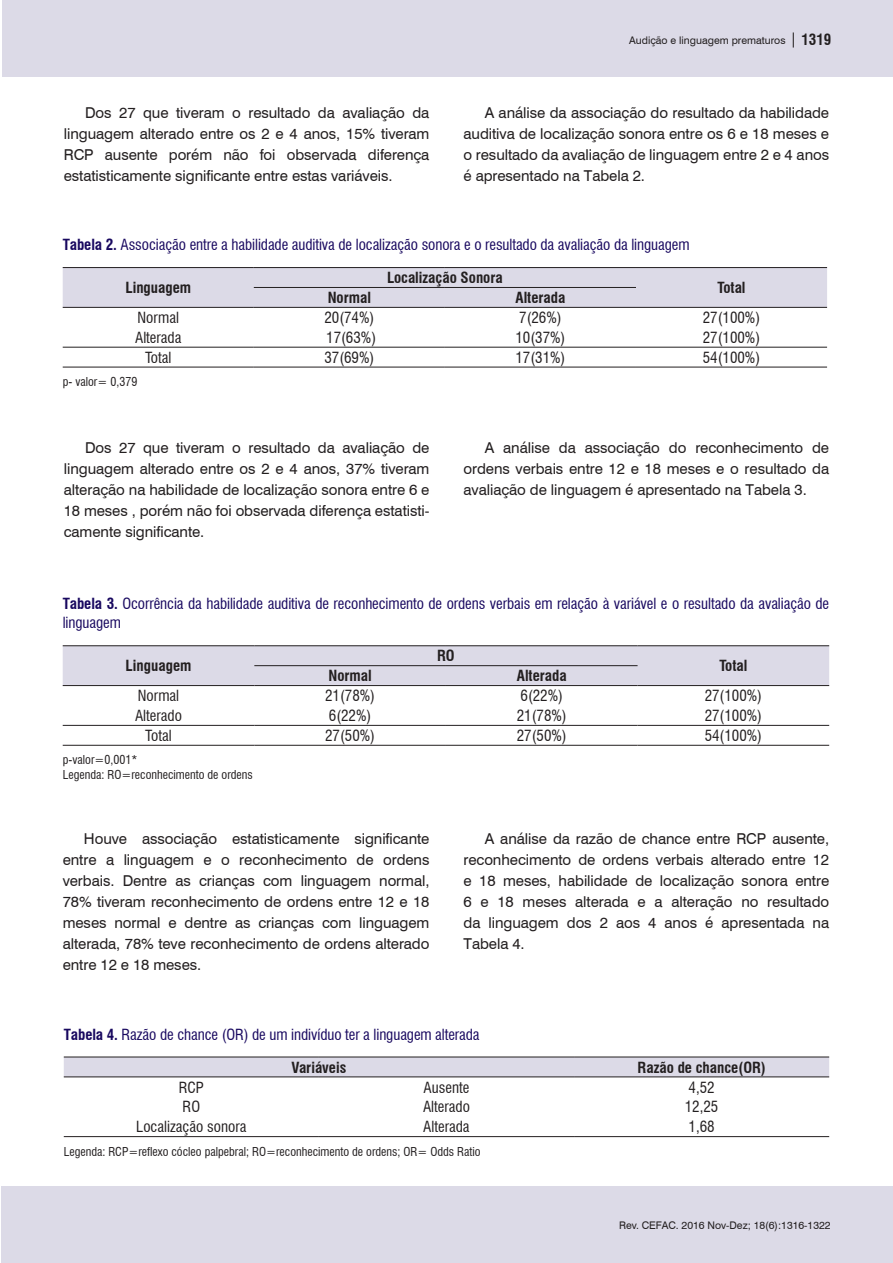
<style>
.page{position:relative;width:893px;height:1263px;background:#fff}
.page>*{position:absolute;margin:0;border:0;box-sizing:border-box;transform-origin:0 0}
.Corpo_do_texto{font:15px/21px "Swiss 721 BT";letter-spacing:-.005em;color:#231f20;text-align:justify}
.Titulo_tabelas_e_gr{font:condensed 15px/19.5px "Swiss 721 BT";letter-spacing:-.005em;color:#18085f}
.Texto_tabelas{font:condensed 15px "Swiss 721 BT";color:#231f20}
.Texto_tabelas-2{font:700 condensed 15px "Swiss 721 BT";color:#231f20}
.Legendas{font:condensed 12px "Swiss 721 BT";color:#231f20}
.t1{font:10.5px "Swiss 721 BT";color:#231f20}
.s1{font-size:15px}
.s2{font-weight:700;font-stretch:condensed;font-size:15px}
.s3{font-weight:700}
</style>
<div class="page">
<div style="left:1px;top:1186px;width:892px;height:77px;background:#dcdae7"></div>
<div style="left:2px;top:0;width:891px;height:77px;background:#dcdae7"></div>
<div style="left:63px;top:268px;width:764px;height:39px;background:#dcdae7"></div>
<svg style="left:63px;top:346px;width:764px;height:21px"></svg>
<hr style="left:254px;top:287px;width:191px;height:1px;background:#231f20">
<hr style="left:445px;top:287px;width:191px;height:1px;background:#231f20">
<hr style="left:254px;top:267px;width:191px;height:1px;background:#231f20">
<hr style="left:445px;top:267px;width:191px;height:1px;background:#231f20">
<hr style="left:254px;top:307px;width:191px;height:1px;background:#231f20">
<hr style="left:445px;top:307px;width:191px;height:1px;background:#231f20">
<hr style="left:63px;top:367px;width:191px;height:1px;background:#231f20">
<hr style="left:254px;top:367px;width:191px;height:1px;background:#231f20">
<hr style="left:445px;top:367px;width:191px;height:1px;background:#231f20">
<hr style="left:636px;top:367px;width:191px;height:1px;background:#231f20">
<hr style="left:63px;top:347px;width:191px;height:1px;background:#231f20">
<hr style="left:254px;top:347px;width:191px;height:1px;background:#231f20">
<hr style="left:445px;top:347px;width:191px;height:1px;background:#231f20">
<hr style="left:636px;top:347px;width:191px;height:1px;background:#231f20">
<hr style="left:636px;top:267px;width:191px;height:1px;background:#231f20">
<hr style="left:636px;top:307px;width:191px;height:1px;background:#231f20">
<hr style="left:63px;top:267px;width:191px;height:1px;background:#231f20">
<hr style="left:63px;top:307px;width:191px;height:1px;background:#231f20">
<div style="left:63px;top:646px;width:766px;height:39px;background:#dcdae7"></div>
<svg style="left:63px;top:724px;width:766px;height:21px"></svg>
<hr style="left:254px;top:665px;width:192px;height:1px;background:#231f20">
<hr style="left:446px;top:665px;width:192px;height:1px;background:#231f20">
<hr style="left:254px;top:645px;width:192px;height:1px;background:#231f20">
<hr style="left:446px;top:645px;width:192px;height:1px;background:#231f20">
<hr style="left:254px;top:685px;width:192px;height:1px;background:#231f20">
<hr style="left:446px;top:685px;width:192px;height:1px;background:#231f20">
<hr style="left:63px;top:745px;width:191px;height:1px;background:#231f20">
<hr style="left:254px;top:745px;width:192px;height:1px;background:#231f20">
<hr style="left:446px;top:745px;width:192px;height:1px;background:#231f20">
<hr style="left:638px;top:745px;width:191px;height:1px;background:#231f20">
<hr style="left:63px;top:725px;width:191px;height:1px;background:#231f20">
<hr style="left:254px;top:725px;width:192px;height:1px;background:#231f20">
<hr style="left:446px;top:725px;width:192px;height:1px;background:#231f20">
<hr style="left:638px;top:725px;width:191px;height:1px;background:#231f20">
<hr style="left:638px;top:645px;width:191px;height:1px;background:#231f20">
<hr style="left:638px;top:685px;width:191px;height:1px;background:#231f20">
<hr style="left:63px;top:645px;width:191px;height:1px;background:#231f20">
<hr style="left:63px;top:685px;width:191px;height:1px;background:#231f20">
<div style="left:64px;top:1057px;width:765px;height:19px;background:#dcdae7"></div>
<hr style="left:64px;top:1056px;width:255px;height:1px;background:#231f20">
<hr style="left:319px;top:1056px;width:255px;height:1px;background:#231f20">
<hr style="left:574px;top:1056px;width:255px;height:1px;background:#231f20">
<hr style="left:64px;top:1076px;width:255px;height:1px;background:#231f20">
<hr style="left:319px;top:1076px;width:255px;height:1px;background:#231f20">
<hr style="left:574px;top:1076px;width:255px;height:1px;background:#231f20">
<hr style="left:64px;top:1136px;width:255px;height:1px;background:#231f20">
<hr style="left:319px;top:1136px;width:255px;height:1px;background:#231f20">
<hr style="left:574px;top:1136px;width:255px;height:1px;background:#231f20">
<p class="t1" style="left:629px;top:33px;width:204px">Audição e linguagem prematuros <span class="s1">|</span> <span class="s2">1319</span></p>
<p class="Corpo_do_texto" style="left:64px;top:101px;width:367px;text-indent:21px">Dos 27 que tiveram o resultado da avaliação da linguagem alterado entre os 2 e 4 anos, 15% tiveram RCP ausente porém não foi observada diferença estatisticamente significante entre estas variáveis.</p>
<p class="Corpo_do_texto" style="left:463px;top:101px;width:367px;text-indent:21px">A análise da associação do resultado da habilidade auditiva de localização sonora entre os 6 e 18 meses e o resultado da avaliação de linguagem entre 2 e 4 anos é apresentado na Tabela 2.</p>
<p class="Titulo_tabelas_e_gr" style="left:63px;top:235px;width:628px"><span class="s3">Tabela 2.</span> Associação entre a habilidade auditiva de localização sonora e o resultado da avaliação da linguagem</p>
<p class="Texto_tabelas-2" style="left:125px;top:279px;width:67px">Linguagem</p>
<p class="Texto_tabelas-2" style="left:387px;top:269px;width:117px">Localização Sonora</p>
<p class="Texto_tabelas-2" style="left:328px;top:289px;width:45px">Normal</p>
<p class="Texto_tabelas-2" style="left:515px;top:289px;width:51px">Alterada</p>
<p class="Texto_tabelas-2" style="left:717px;top:279px;width:30px">Total</p>
<p class="Texto_tabelas" style="left:138px;top:309px;width:43px">Normal</p>
<p class="Texto_tabelas" style="left:324px;top:309px;width:51px">20(74%)</p>
<p class="Texto_tabelas" style="left:519px;top:309px;width:44px">7(26%)</p>
<p class="Texto_tabelas" style="left:703px;top:309px;width:59px">27(100%)</p>
<p class="Texto_tabelas" style="left:135px;top:328px;width:48px">Alterada</p>
<p class="Texto_tabelas" style="left:326px;top:328px;width:51px">17(63%)</p>
<p class="Texto_tabelas" style="left:515px;top:328px;width:51px">10(37%)</p>
<p class="Texto_tabelas" style="left:703px;top:328px;width:59px">27(100%)</p>
<p class="Texto_tabelas" style="left:145px;top:348px;width:28px">Total</p>
<p class="Texto_tabelas" style="left:324px;top:348px;width:51px">37(69%)</p>
<p class="Texto_tabelas" style="left:515px;top:348px;width:51px">17(31%)</p>
<p class="Texto_tabelas" style="left:703px;top:348px;width:59px">54(100%)</p>
<p class="Legendas" style="left:63px;top:375px;width:76px">p- valor= 0,379</p>
<p class="Corpo_do_texto" style="left:64px;top:436px;width:367px;text-indent:21px">Dos 27 que tiveram o resultado da avaliação de linguagem alterado entre os 2 e 4 anos, 37% tiveram alteração na habilidade de localização sonora entre 6 e 18 meses , porém não foi observada diferença estatisti&shy;camente significante.</p>
<p class="Corpo_do_texto" style="left:463px;top:436px;width:367px;text-indent:21px">A análise da associação do reconhecimento de ordens verbais entre 12 e 18 meses e o resultado da avaliação de linguagem é apresentado na Tabela 3.</p>
<p class="Titulo_tabelas_e_gr" style="left:63px;top:594px;width:768px"><span class="s3">Tabela 3.</span> Ocorrência da habilidade auditiva de reconhecimento de ordens verbais em relação à variável e o resultado da avaliaçâo de linguagem</p>
<p class="Texto_tabelas-2" style="left:126px;top:657px;width:67px">Linguagem</p>
<p class="Texto_tabelas-2" style="left:437px;top:647px;width:19px">RO</p>
<p class="Texto_tabelas-2" style="left:719px;top:657px;width:30px">Total</p>
<p class="Texto_tabelas-2" style="left:328px;top:667px;width:45px">Normal</p>
<p class="Texto_tabelas-2" style="left:517px;top:667px;width:51px">Alterada</p>
<p class="Texto_tabelas" style="left:138px;top:687px;width:43px">Normal</p>
<p class="Texto_tabelas" style="left:325px;top:687px;width:51px">21(78%)</p>
<p class="Texto_tabelas" style="left:521px;top:687px;width:44px">6(22%)</p>
<p class="Texto_tabelas" style="left:705px;top:687px;width:59px">27(100%)</p>
<p class="Texto_tabelas" style="left:135px;top:707px;width:48px">Alterado</p>
<p class="Texto_tabelas" style="left:329px;top:707px;width:44px">6(22%)</p>
<p class="Texto_tabelas" style="left:517px;top:707px;width:51px">21(78%)</p>
<p class="Texto_tabelas" style="left:705px;top:707px;width:59px">27(100%)</p>
<p class="Texto_tabelas" style="left:145px;top:726px;width:28px">Total</p>
<p class="Texto_tabelas" style="left:325px;top:726px;width:51px">27(50%)</p>
<p class="Texto_tabelas" style="left:517px;top:726px;width:51px">27(50%)</p>
<p class="Texto_tabelas" style="left:705px;top:726px;width:59px">54(100%)</p>
<p class="Legendas" style="left:63px;top:753px;width:76px">p-valor=0,001*</p>
<p class="Legendas" style="left:63px;top:767px;width:192px">Legenda: RO=reconhecimento de ordens</p>
<p class="Corpo_do_texto" style="left:63px;top:827px;width:368px;text-indent:21px">Houve associação estatisticamente significante entre a linguagem e o reconhecimento de ordens verbais. Dentre as crianças com linguagem normal, 78% tiveram reconhecimento de ordens entre 12 e 18 meses normal e dentre as crianças com linguagem alterada, 78% teve reconhecimento de ordens alterado entre 12 e 18 meses.</p>
<p class="Corpo_do_texto" style="left:463px;top:827px;width:367px;text-indent:21px">A análise da razão de chance entre RCP ausente, reconhecimento de ordens verbais alterado entre 12 e 18 meses, habilidade de localização sonora entre 6 e 18 meses alterada e a alteração no resultado da linguagem dos 2 aos 4 anos é apresentada na Tabela 4.</p>
<p class="Titulo_tabelas_e_gr" style="left:64px;top:1024px;width:417px"><span class="s3">Tabela 4.</span> Razão de chance (OR) de um indivíduo ter a linguagem alterada</p>
<p class="Texto_tabelas-2" style="left:291px;top:1058px;width:56px">Variáveis</p>
<p class="Texto_tabelas-2" style="left:637px;top:1058px;width:130px">Razão de chance(OR)</p>
<p class="Texto_tabelas" style="left:179px;top:1078px;width:26px">RCP</p>
<p class="Texto_tabelas" style="left:424px;top:1078px;width:47px">Ausente</p>
<p class="Texto_tabelas" style="left:688px;top:1078px;width:28px">4,52</p>
<p class="Texto_tabelas" style="left:183px;top:1098px;width:19px">RO</p>
<p class="Texto_tabelas" style="left:423px;top:1098px;width:48px">Alterado</p>
<p class="Texto_tabelas" style="left:685px;top:1098px;width:35px">12,25</p>
<p class="Texto_tabelas" style="left:136px;top:1118px;width:112px">Localização sonora</p>
<p class="Texto_tabelas" style="left:423px;top:1118px;width:48px">Alterada</p>
<p class="Texto_tabelas" style="left:688px;top:1118px;width:28px">1,68</p>
<p class="Legendas" style="left:64px;top:1144px;width:418px">Legenda: RCP=reflexo cócleo palpebral; RO=reconhecimento de ordens; OR= Odds Ratio</p>
<p class="t1" style="left:619px;top:1218px;width:213px">Rev. CEFAC. 2016 Nov-Dez; 18(6):1316-1322</p>
</div>
